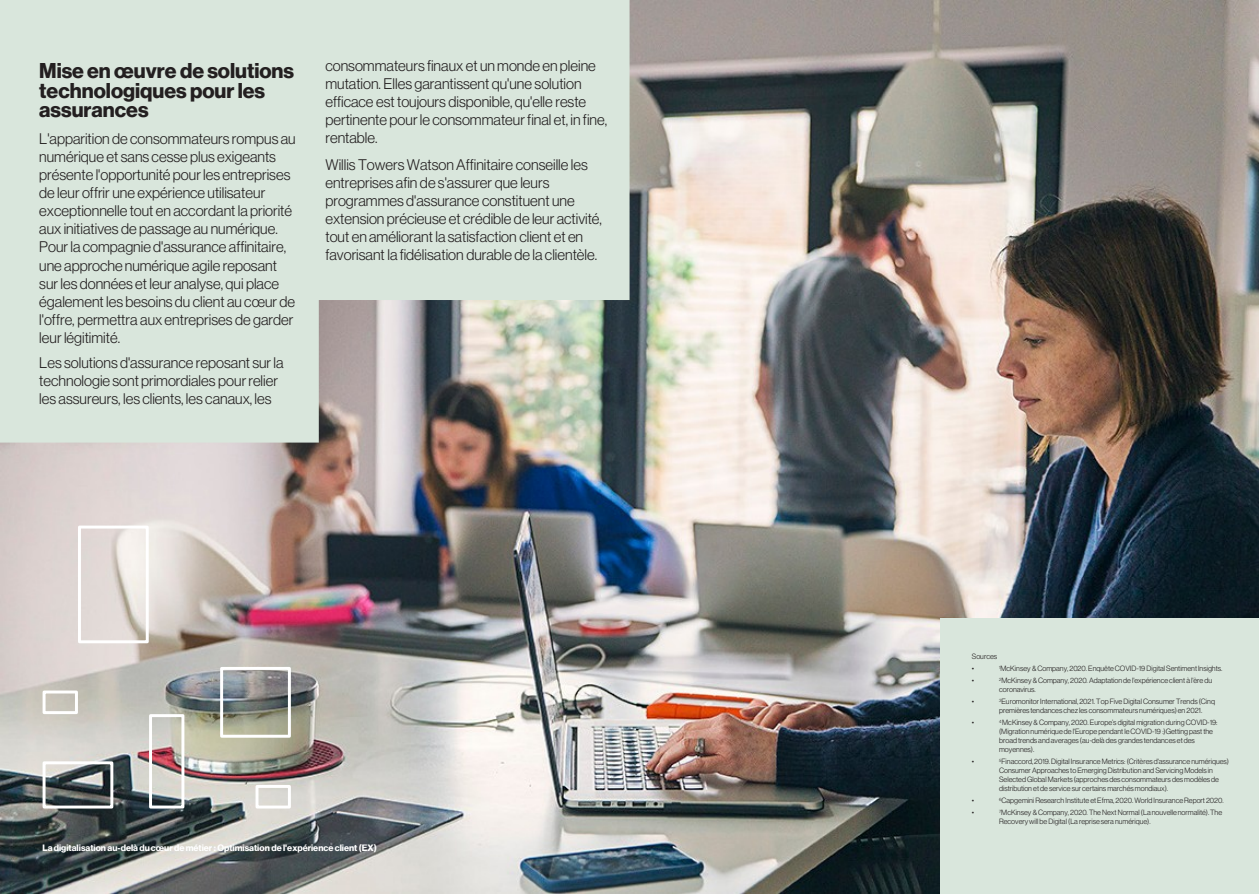
<style>
.page{position:relative;width:1259px;height:894px;background:#fff}
.page>*{position:absolute;margin:0;border:0;box-sizing:border-box;transform-origin:0 0}
.t1{font:700 21px/19.5px "Neue Haas Display";color:#231f20}
.t2{font:300 15px/18px "Neue Haas Display";color:#231f20}
.t3{font:9px "N Haas Grotesk DS Pro 75 Bd";color:#fff}
.t4{font:300 7.5px/9px "Neue Haas Display";color:#231f20}
.t5{font:6.75px "Arial";color:#231f20}
</style>
<div class="page">
<img style="left:0;top:0;width:1258px;height:893px">
<svg style="left:0;top:0;width:629px;height:442px;background:#d0dbd1"></svg>
<div style="left:940px;top:618px;width:318px;height:275px;background:#d9e6dc"></div>
<div style="left:220px;top:666px;width:71px;height:71px;border:3px solid #fff"></div>
<div style="left:43px;top:761px;width:70px;height:47px;border:3px solid #fff"></div>
<div style="left:43px;top:690px;width:35px;height:24px;border:3px solid #fff"></div>
<div style="left:149px;top:714px;width:35px;height:94px;border:3px solid #fff"></div>
<div style="left:255px;top:784px;width:36px;height:24px;border:3px solid #fff"></div>
<div style="left:78px;top:525px;width:71px;height:118px;border:3px solid #fff"></div>
<p class="t1" style="left:39px;top:62px;width:256px">Mise en œuvre de solutions technologiques pour les assurances</p>
<p class="t2" style="left:39px;top:130px;width:258px">L'apparition de consommateurs rompus au numérique et sans cesse plus exigeants présente l'opportunité pour les entreprises de leur offrir une expérience utilisateur exceptionnelle tout en accordant la priorité aux initiatives de passage au numérique.<br>Pour la compagnie d'assurance affinitaire, une approche numérique agile reposant sur les données et leur analyse, qui place également les besoins du client au cœur de l'offre, permettra aux entreprises de garder leur légitimité.</p>
<p class="t2" style="left:39px;top:354px;width:246px">Les solutions d'assurance reposant sur la technologie sont primordiales pour relier les assureurs, les clients, les canaux, les</p>
<p class="t2" style="left:325px;top:56px;width:283px">consommateurs finaux et un monde en pleine mutation. Elles garantissent qu'une solution efficace est toujours disponible, qu'elle reste pertinente pour le consommateur final et, in fine, rentable.</p>
<p class="t2" style="left:325px;top:155px;width:278px">Willis Towers Watson Affinitaire conseille les entreprises afin de s'assurer que leurs programmes d'assurance constituent une extension précieuse et crédible de leur activité, tout en améliorant la satisfaction client et en favorisant la fidélisation durable de la clientèle.</p>
<p class="t3" style="left:43px;top:841px;width:336px">La digitalisation au-delà du cœur de métier : Optimisation de l'expérience client (EX)</p>
<p class="t4" style="left:971px;top:651px;width:27px">Sources</p>
<p class="t5" style="left:971px;top:664px;width:4px">•</p>
<p class="t4" style="left:999px;top:663px;width:225px"><sup>1</sup>McKinsey &amp; Company, 2020. Enquête COVID-19 Digital Sentiment Insights.</p>
<p class="t5" style="left:971px;top:676px;width:4px">•</p>
<p class="t4" style="left:999px;top:676px;width:214px"><sup>2</sup>McKinsey &amp; Company, 2020. Adaptation de l'expérience client à l'ère du coronavirus.</p>
<p class="t5" style="left:971px;top:697px;width:4px">•</p>
<p class="t4" style="left:999px;top:696px;width:217px"><sup>3</sup>Euromonitor International, 2021. Top Five Digital Consumer Trends (Cinq premières tendances chez les consommateurs numériques) en 2021.</p>
<p class="t5" style="left:971px;top:718px;width:4px">•</p>
<p class="t4" style="left:999px;top:717px;width:220px"><sup>4</sup> McKinsey &amp; Company, 2020. Europe’s digital migration during COVID-19: (Migration numérique de l'Europe pendant le COVID-19 :)Getting past the broad trends and averages (au-delà des grandes tendances et des moyennes).</p>
<p class="t5" style="left:971px;top:757px;width:4px">•</p>
<p class="t4" style="left:999px;top:757px;width:231px"><sup>5</sup>Finaccord, 2019. Digital Insurance Metrics: (Critères d'assurance numériques)<br>Consumer Approaches to Emerging Distribution and Servicing Models in Selected Global Markets (approches des consommateurs des modèles de distribution et de service sur certains marchés mondiaux).</p>
<p class="t5" style="left:971px;top:796px;width:4px">•</p>
<p class="t4" style="left:999px;top:795px;width:226px"><sup>6</sup>Capgemini Research Institute et Efma, 2020. World Insurance Report 2020.</p>
<p class="t5" style="left:971px;top:808px;width:4px">•</p>
<p class="t4" style="left:999px;top:807px;width:224px"><sup>7</sup>McKinsey &amp; Company, 2020. The Next Normal (La nouvelle normalité). The<br>Recovery will be Digital (La reprise sera numérique).</p>
</div>
